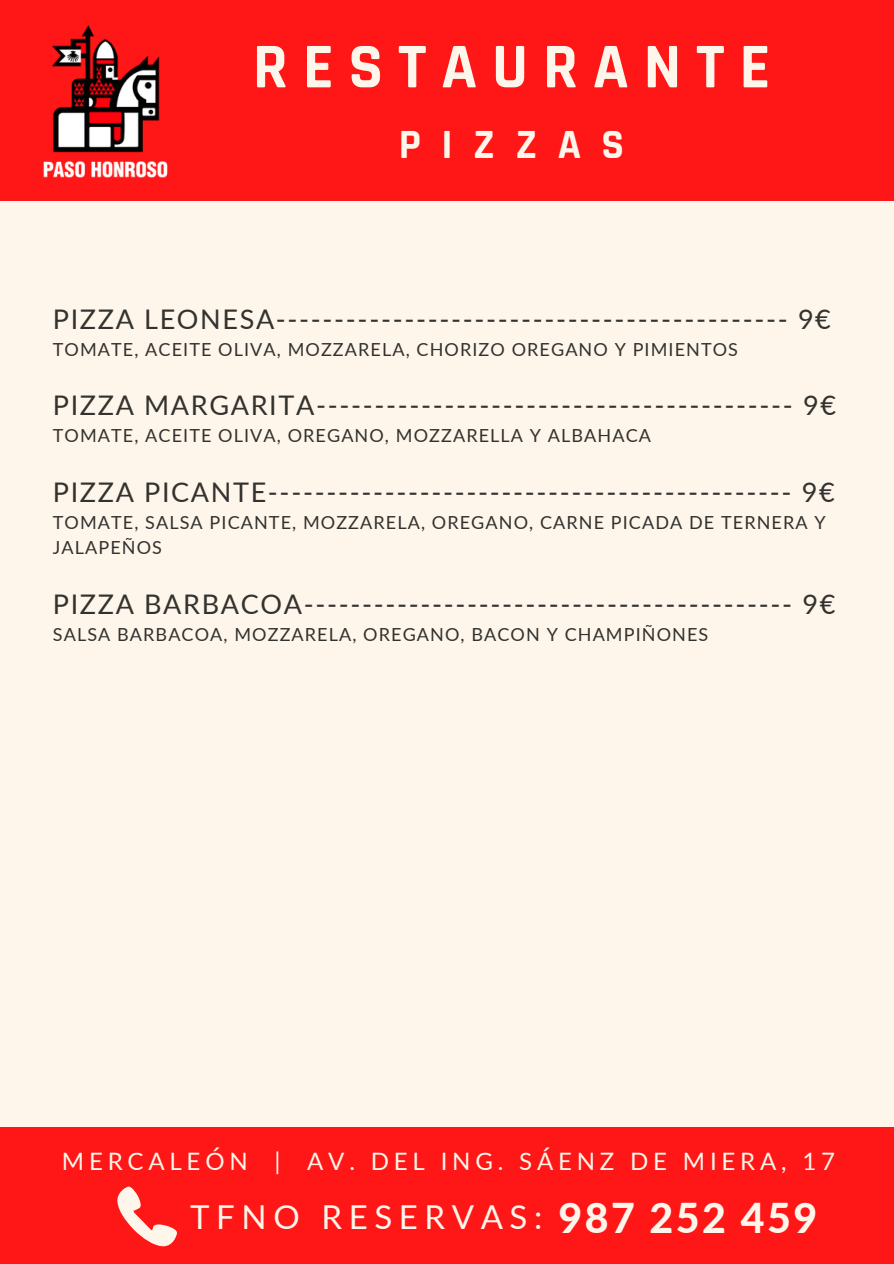
<style>
.page{position:relative;width:894px;height:1264px;background:#fff}
.page>*{position:absolute;margin:0;border:0;box-sizing:border-box;transform-origin:0 0}
.t1{font:700 64.35px "Rajdhani";letter-spacing:.23em;color:#fff6eb}
.t2{font:700 42px "Rajdhani";letter-spacing:.485em;color:#fff6eb}
.t3{font:33px "Lato";letter-spacing:.2em;color:#fff6eb}
.t4{font:27px "Lato";letter-spacing:.06em;color:#32322f}
.t5{font:24px "Lato";letter-spacing:.2em;color:#fff6eb}
.t6{font:18px/24.8px "Lato";letter-spacing:.06em;color:#32322f}
.s1{font-weight:800;font-size:41.1px}
</style>
<div class="page">
<div style="left:0;top:0;width:893px;height:1263px;background:#fff6eb"></div>
<div style="left:0;top:0;width:893px;height:200px;background:#ff1616"></div>
<img style="left:43px;top:25px;width:125px;height:153px">
<div style="left:0;top:1127px;width:893px;height:136px;background:#ff1616"></div>
<svg style="left:117px;top:1186px;width:60px;height:60px"></svg>
<h1 class="t1" style="left:253px;top:27px;width:519px">RESTAURANTE</h1>
<h2 class="t2" style="left:398px;top:119px;width:227px">PIZZAS</h2>
<p class="t4" style="left:53px;top:302px;width:779px">PIZZA LEONESA-------------------------------------------- 9€</p>
<p class="t6" style="left:53px;top:336px;width:686px">TOMATE, ACEITE OLIVA, MOZZARELA, CHORIZO OREGANO Y PIMIENTOS</p>
<p class="t4" style="left:53px;top:388px;width:784px">PIZZA MARGARITA----------------------------------------- 9€</p>
<p class="t6" style="left:53px;top:423px;width:599px">TOMATE, ACEITE OLIVA, OREGANO, MOZZARELLA Y ALBAHACA</p>
<p class="t4" style="left:53px;top:475px;width:783px">PIZZA PICANTE--------------------------------------------- 9€</p>
<p class="t6" style="left:53px;top:509px;width:774px">TOMATE, SALSA PICANTE, MOZZARELA, OREGANO, CARNE PICADA DE TERNERA Y<br>JALAPEÑOS</p>
<p class="t4" style="left:53px;top:587px;width:783px">PIZZA BARBACOA------------------------------------------ 9€</p>
<p class="t6" style="left:53px;top:621px;width:656px">SALSA BARBACOA, MOZZARELA, OREGANO, BACON Y CHAMPIÑONES</p>
<p class="t5" style="left:62px;top:1146px;width:774px">MERCALEÓN | AV. DEL ING. SÁENZ DE MIERA, 17</p>
<p class="t3" style="left:190px;top:1196px;width:628px">TFNO RESERVAS: <span class="s1">987 252 459</span></p>
</div>
